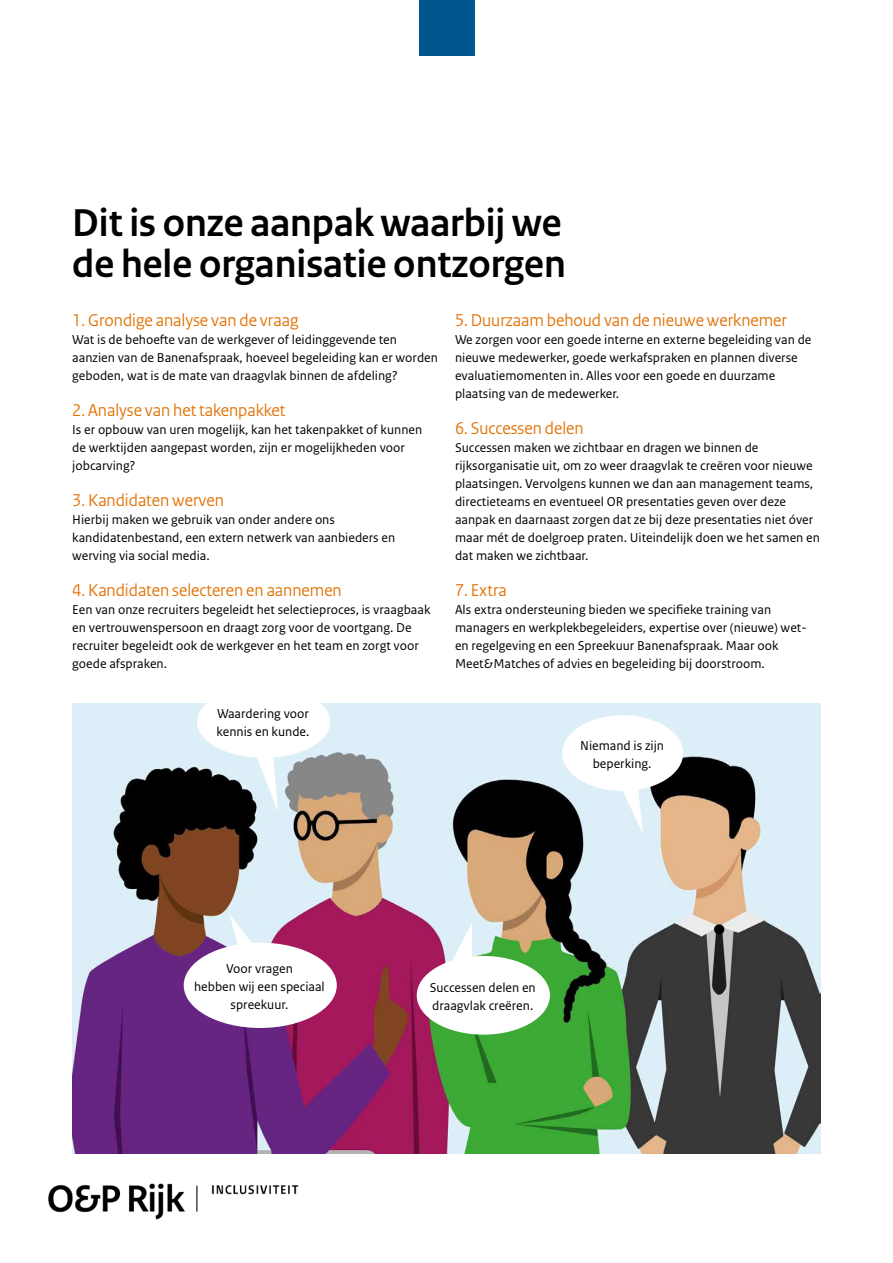
<style>
.page{position:relative;width:893px;height:1263px;background:#fff}
.page>*{position:absolute;margin:0;border:0;box-sizing:border-box;transform-origin:0 0}
._01_RO_Titel{font:700 40.8px/40.8px "Rijksoverheid Sans Heading";color:#000}
._04_RO_Paragraafkop{font:18px "Rijksoverheid Sans Heading";color:#e17000}
._10_RO_Broodtekst_Sa{font:13.5px/18px "Rijksoverheid Sans Text";color:#000}
</style>
<div class="page">
<div style="left:419px;top:0;width:55px;height:55px;background:#00578e"></div>
<img style="left:72px;top:704px;width:749px;height:450px">
<div style="left:184px;top:943px;width:153px;height:85px;background:#fff;border-radius:50%"></div>
<div style="left:197px;top:686px;width:133px;height:72px;background:#fff;border-radius:50%"></div>
<div style="left:417px;top:956px;width:133px;height:79px;background:#fff;border-radius:50%"></div>
<div style="left:562px;top:715px;width:121px;height:76px;background:#fff;border-radius:50%"></div>
<svg style="left:230px;top:915px;width:25px;height:31px"></svg>
<svg style="left:255px;top:757px;width:23px;height:55px"></svg>
<svg style="left:449px;top:923px;width:23px;height:39px"></svg>
<svg style="left:623px;top:789px;width:20px;height:45px"></svg>
<img style="left:48px;top:1183px;width:251px;height:37px">
<p class="_01_RO_Titel" style="left:72px;top:203px;width:495px">Dit is onze aanpak waarbij we de hele organisatie ontzorgen</p>
<p class="_04_RO_Paragraafkop" style="left:72px;top:310px;width:228px">1. Grondige analyse van de vraag</p>
<p class="_10_RO_Broodtekst_Sa" style="left:72px;top:331px;width:367px">Wat is de behoefte van de werkgever of leidinggevende ten aanzien van de Banenafspraak, hoeveel begeleiding kan er worden geboden, wat is de mate van draagvlak binnen de afdeling?</p>
<p class="_04_RO_Paragraafkop" style="left:72px;top:400px;width:215px">2. Analyse van het takenpakket</p>
<p class="_10_RO_Broodtekst_Sa" style="left:72px;top:421px;width:351px">Is er opbouw van uren mogelijk, kan het takenpakket of kunnen de werktijden aangepast worden, zijn er mogelijkheden voor jobcarving?</p>
<p class="_04_RO_Paragraafkop" style="left:72px;top:490px;width:153px">3. Kandidaten werven</p>
<p class="_10_RO_Broodtekst_Sa" style="left:72px;top:511px;width:324px">Hierbij maken we gebruik van onder andere ons kandidatenbestand, een extern netwerk van aanbieders en werving via social media.</p>
<p class="_04_RO_Paragraafkop" style="left:72px;top:580px;width:271px">4. Kandidaten selecteren en aannemen</p>
<p class="_10_RO_Broodtekst_Sa" style="left:72px;top:601px;width:360px">Een van onze recruiters begeleidt het selectieproces, is vraagbaak en vertrouwenspersoon en draagt zorg voor de voortgang. De recruiter begeleidt ook de werkgever en het team en zorgt voor goede afspraken.</p>
<p class="_04_RO_Paragraafkop" style="left:455px;top:310px;width:334px">5. Duurzaam behoud van de nieuwe werknemer</p>
<p class="_10_RO_Broodtekst_Sa" style="left:455px;top:331px;width:358px">We zorgen voor een goede interne en externe begeleiding van de nieuwe medewerker, goede werkafspraken en plannen diverse evaluatiemomenten in. Alles voor een goede en duurzame plaatsing van de medewerker.</p>
<p class="_04_RO_Paragraafkop" style="left:455px;top:418px;width:130px">6. Successen delen</p>
<p class="_10_RO_Broodtekst_Sa" style="left:455px;top:439px;width:366px">Successen maken we zichtbaar en dragen we binnen de rijksorganisatie uit, om zo weer draagvlak te creëren voor nieuwe plaatsingen. Vervolgens kunnen we dan aan management teams, directieteams en eventueel OR presentaties geven over deze aanpak en daarnaast zorgen dat ze bij deze presentaties niet óver maar mét de doelgroep praten. Uiteindelijk doen we het samen en dat maken we zichtbaar.</p>
<p class="_04_RO_Paragraafkop" style="left:455px;top:580px;width:53px">7. Extra</p>
<p class="_10_RO_Broodtekst_Sa" style="left:455px;top:601px;width:353px">Als extra ondersteuning bieden we specifieke training van managers en werkplekbegeleiders, expertise over (nieuwe) wet&shy;en regelgeving en een Spreekuur Banenafspraak. Maar ook Meet&amp;Matches of advies en begeleiding bij doorstroom.</p>
<p class="_10_RO_Broodtekst_Sa" style="left:217px;top:705px;width:94px">Waardering voor kennis en kunde.</p>
<p class="_10_RO_Broodtekst_Sa" style="left:194px;top:959px;width:132px;text-align:center">Voor vragen<br>hebben wij een speciaal spreekuur.</p>
<p class="_10_RO_Broodtekst_Sa" style="left:580px;top:736px;width:85px;text-align:center">Niemand is zijn beperking.</p>
<p class="_10_RO_Broodtekst_Sa" style="left:430px;top:978px;width:107px">Successen delen en draagvlak creëren.</p>
</div>
